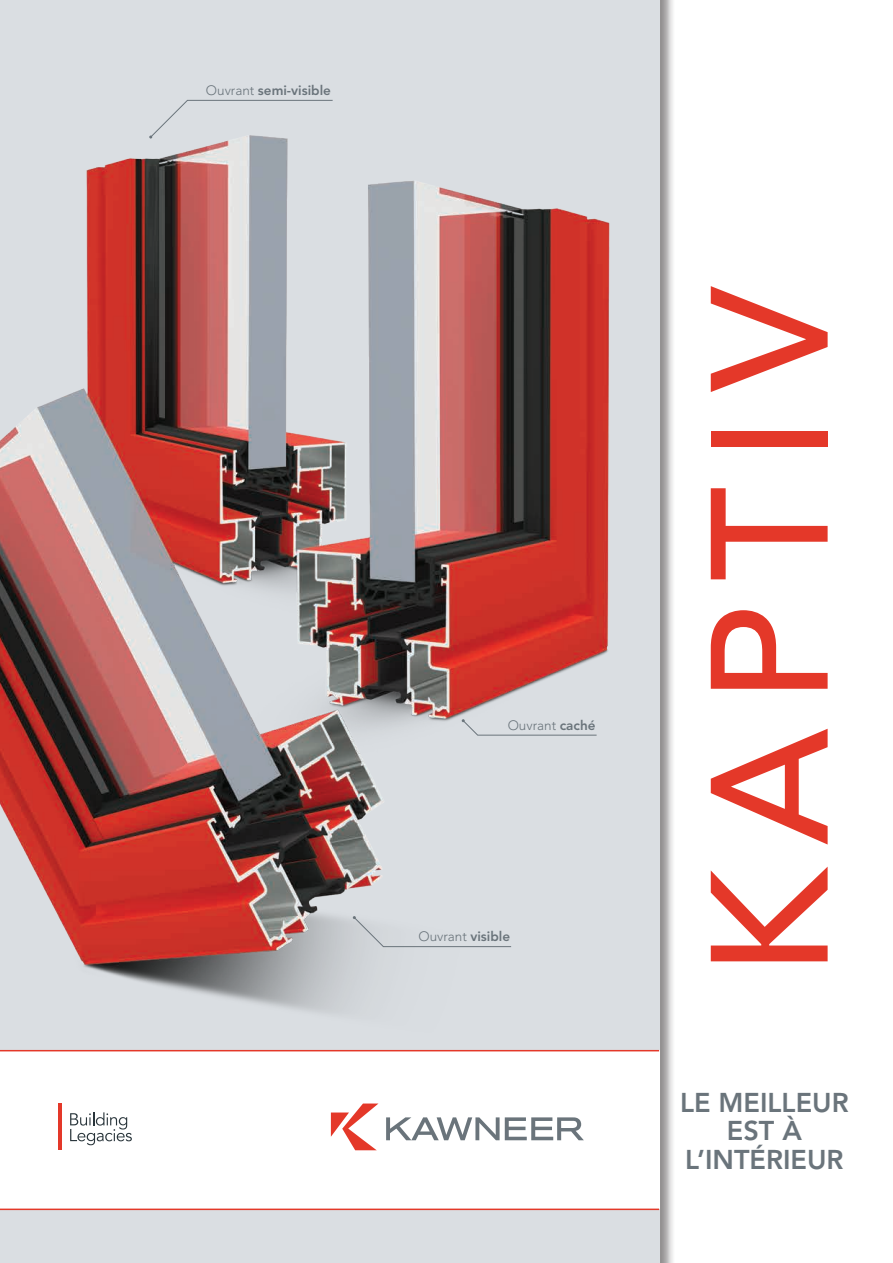
<style>
.page{position:relative;width:893px;height:1263px;background:#fff}
.page>*{position:absolute;margin:0;border:0;box-sizing:border-box;transform-origin:0 0}
.t1{font:500 165px "Avenir";letter-spacing:.15em;color:#e43829}
.t2{font:800 27px/28.5px "Avenir";color:#6a747b;text-align:center}
.t3{font:300 13.5px "Avenir";color:#6a747b}
.t4{font:800 13.5px "Avenir";color:#6a747b}
.s1{font-weight:300}
.s2{font-weight:800}
</style>
<div class="page">
<div style="left:617px;top:0;width:59px;height:1263px;background:#231f20;opacity:.5"></div>
<div style="left:0;top:0;width:659px;height:1263px;background:#dadee2"></div>
<img style="left:0;top:99px;width:659px;height:951px">
<div style="left:0;top:1051px;width:659px;height:158px;background:#fff"></div>
<hr style="left:0;top:1208px;width:659px;height:2px;background:#e43829">
<hr style="left:0;top:1050px;width:659px;height:1px;background:#e43829">
<svg style="left:149px;top:100px;width:184px;height:39px"></svg>
<svg style="left:353px;top:916px;width:159px;height:31px"></svg>
<svg style="left:462px;top:719px;width:135px;height:17px"></svg>
<svg style="left:331px;top:1103px;width:48px;height:47px"></svg>
<svg style="left:386px;top:1117px;width:198px;height:23px"></svg>
<hr style="left:58px;top:1103px;width:3px;height:47px;background:#e43829">
<svg style="left:70px;top:1112px;width:62px;height:33px"></svg>
<p class="t4" style="left:206px;top:82px;width:127px"><span class="s1">Ouvrant</span> semi-visible</p>
<p class="t3" style="left:508px;top:717px;width:89px">Ouvrant <span class="s2">caché</span></p>
<p class="t3" style="left:418px;top:929px;width:93px">Ouvrant <span class="s2">visible</span></p>
<p class="t1" style="left:675px;top:976px;width:693px;rotate:-90deg">KAPTIV</p>
<p class="t2" style="left:680px;top:1088px;width:170px">LE MEILLEUR<br>EST À<br>L’INTÉRIEUR</p>
</div>
